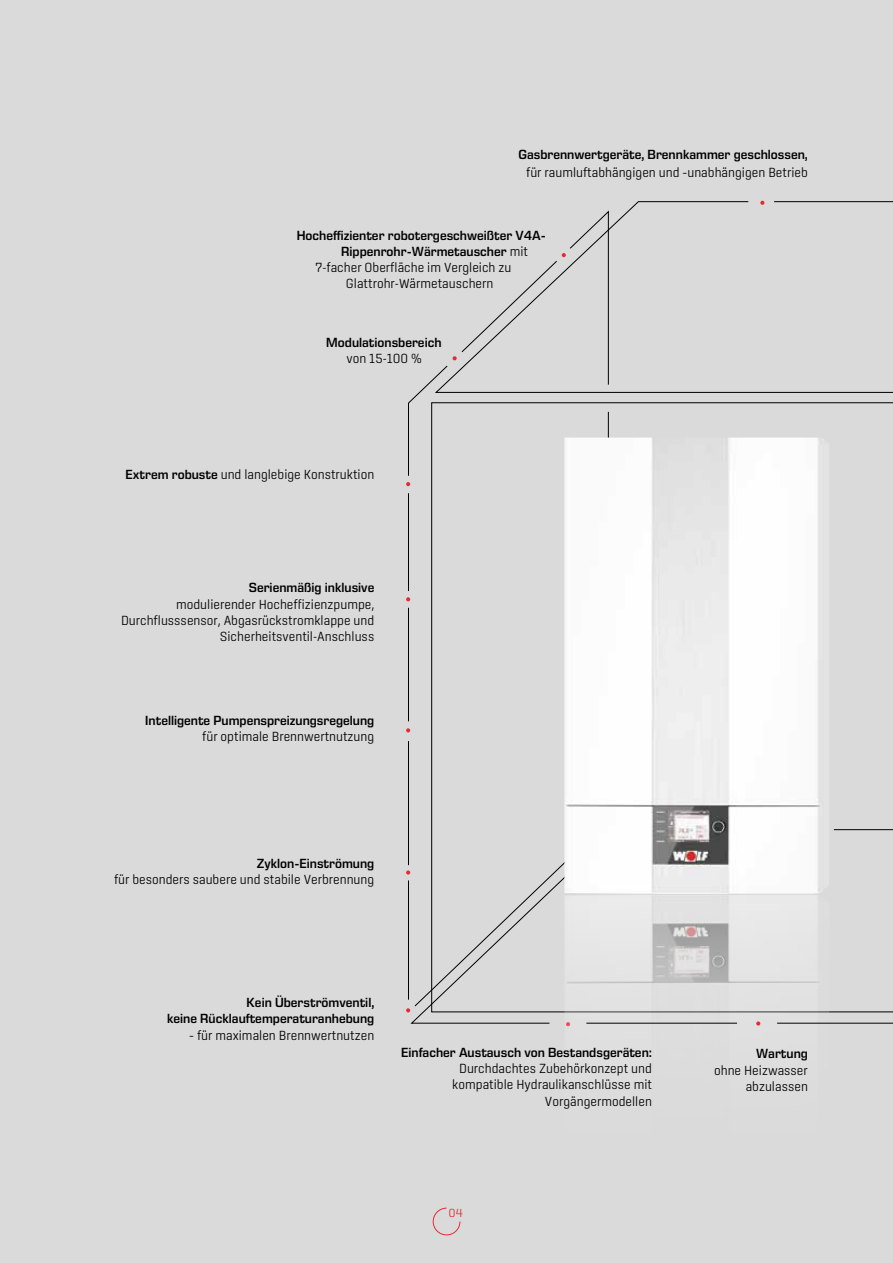
<style>
.page{position:relative;width:893px;height:1263px;background:#dadada}
.page>*{position:absolute;margin:0;border:0;box-sizing:border-box;transform-origin:0 0}
.t1{font:300 13.5px/16.2px "Center";color:#000;text-align:right;scale:.95 1}
.t2{font:600 13.5px/16.2px "Eurostile Next LT Pro";color:#000;scale:.95 1}
.t3{font:300 12px "Center";color:#e62a32}
.s1{font-family:"Center";font-weight:300}
.s2{font-family:"Eurostile Next LT Pro";font-weight:600}
</style>
<div class="page">
<svg style="left:432px;top:1207px;width:29px;height:29px"></svg>
<svg style="left:833px;top:1012px;width:60px;height:11px"></svg>
<svg style="left:406px;top:728px;width:4px;height:5px"></svg>
<svg style="left:406px;top:597px;width:4px;height:4px"></svg>
<svg style="left:406px;top:482px;width:4px;height:4px"></svg>
<svg style="left:406px;top:865px;width:158px;height:159px"></svg>
<svg style="left:609px;top:201px;width:284px;height:192px"></svg>
<svg style="left:408px;top:210px;width:201px;height:266px"></svg>
<hr style="left:408px;top:493px;width:1px;height:98px;background:#000">
<hr style="left:408px;top:608px;width:1px;height:113px;background:#000">
<hr style="left:408px;top:741px;width:1px;height:124px;background:#000">
<hr style="left:408px;top:880px;width:1px;height:120px;background:#000">
<svg style="left:414px;top:411px;width:195px;height:596px"></svg>
<img style="left:564px;top:438px;width:265px;height:589px">
<hr style="left:586px;top:1023px;width:151px;height:1px;background:#000">
<svg style="left:756px;top:1021px;width:4px;height:5px"></svg>
<hr style="left:777px;top:1023px;width:116px;height:1px;background:#000">
<p class="t2" style="left:518px;top:147px;width:306px">Gasbrennwertgeräte, Brennkammer geschlossen,</p>
<p class="t1" style="left:526px;top:164px;width:298px">für raumluftabhängigen und –unabhängigen Betrieb</p>
<p class="t2" style="left:341px;top:227px;width:217px;text-indent:-44px">Hocheffizienter robotergeschweißter V4A-<br>Rippenrohr-Wärmetauscher <span class="s1">mit</span></p>
<p class="t1" style="left:346px;top:259px;width:176px;text-align:left;text-indent:-30px">7-facher Oberfläche im Vergleich zu<br>Glattrohr-Wärmetauschern</p>
<p class="t2" style="left:326px;top:334px;width:123px">Modulationsbereich</p>
<p class="t1" style="left:346px;top:350px;width:81px">von 15-100 %</p>
<p class="t1" style="left:126px;top:466px;width:263px"><span class="s2">Extrem robuste</span> und langlebige Konstruktion</p>
<p class="t2" style="left:249px;top:580px;width:134px">Serienmäßig inklusive</p>
<p class="t1" style="left:121px;top:596px;width:268px">modulierender Hocheffizienzpumpe,<br>Durchflusssensor, Abgasrückstromklappe und<br>Sicherheitsventil-Anschluss</p>
<p class="t2" style="left:145px;top:713px;width:243px">Intelligente Pumpenspreizungsregelung</p>
<p class="t1" style="left:202px;top:728px;width:183px">für optimale Brennwertnutzung</p>
<p class="t2" style="left:257px;top:855px;width:125px">Zyklon-Einströmung</p>
<p class="t1" style="left:114px;top:871px;width:275px">für besonders saubere und stabile Verbrennung</p>
<p class="t2" style="left:167px;top:995px;width:220px;text-align:right">Kein Überströmventil,<br>keine Rücklauftemperaturanhebung</p>
<p class="t1" style="left:189px;top:1027px;width:196px">– für maximalen Brennwertnutzen</p>
<p class="t2" style="left:401px;top:1044px;width:265px">Einfacher Austausch von Bestandsgeräten:</p>
<p class="t1" style="left:452px;top:1060px;width:212px">Durchdachtes Zubehörkonzept und kompatible Hydraulikanschlüsse mit<br>Vorgängermodellen</p>
<p class="t3" style="left:449px;top:1206px;width:16px">04</p>
<p class="t2" style="left:756px;top:1046px;width:56px">Wartung</p>
<p class="t1" style="left:714px;top:1061px;width:100px">ohne Heizwasser abzulassen</p>
</div>
